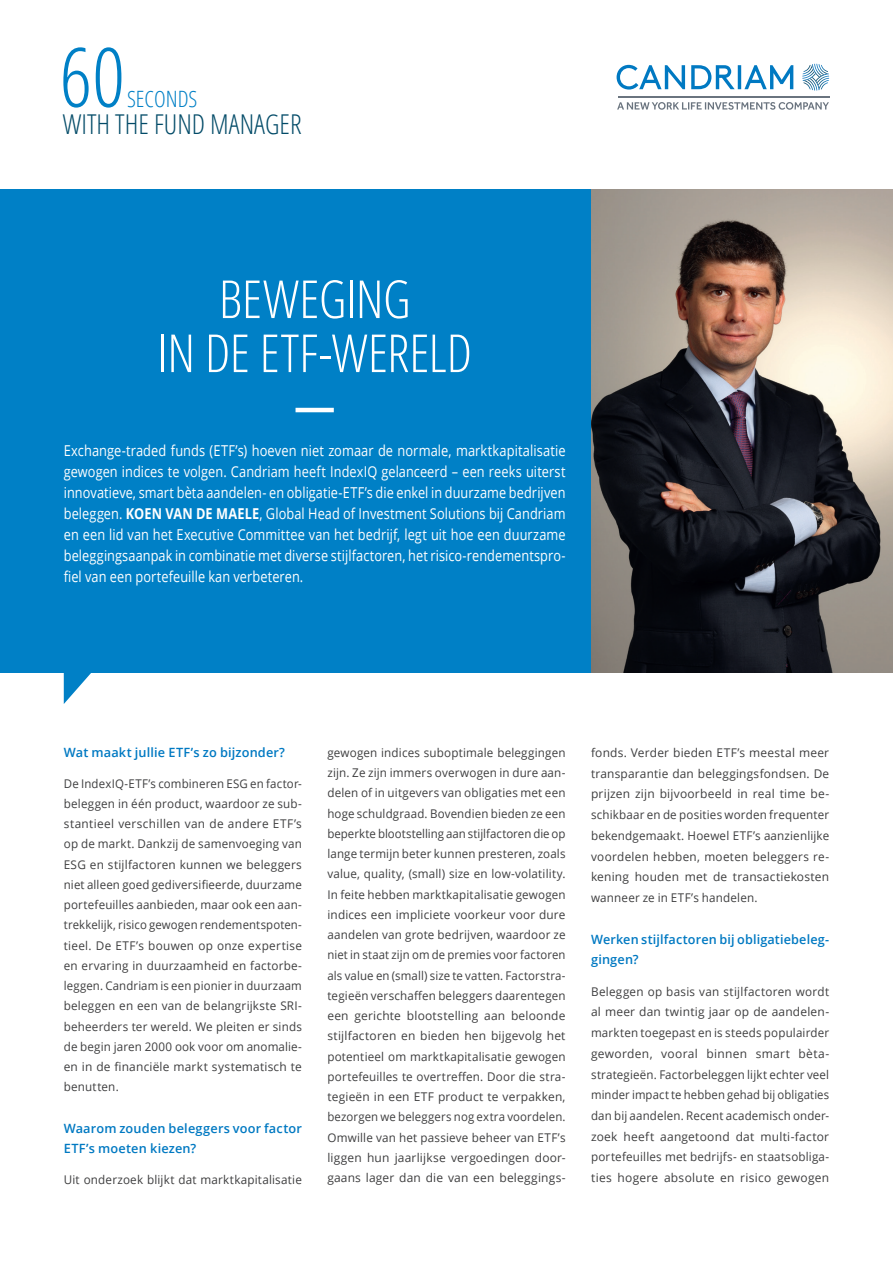
<style>
.page{position:relative;width:893px;height:1263px;background:#fff}
.page>*{position:absolute;margin:0;border:0;box-sizing:border-box;transform-origin:0 0}
.t1{font:300 condensed 52.5px/54px "Open Sans";letter-spacing:-.01em;color:#fff;text-align:center}
.t2{font:300 condensed 27.3px "Open Sans";color:#034b68}
.t3{font:300 condensed 22.5px "Open Sans";color:#0080c6}
.t4{font:15px/21px "Open Sans";letter-spacing:.005em;color:#fff;text-align:justify;scale:.86 1}
.t5{font:600 12.75px/20.2px "Open Sans";letter-spacing:.015em;color:#0079c2}
.t6{font:12px/20.2px "Open Sans";letter-spacing:.015em;color:#3e3e3f;text-align:justify}
.t7{font:12px/20.2px "Open Sans";letter-spacing:.015em;color:#3e3e3f;text-align:justify;scale:.96 1}
.s1{font-weight:700}
</style>
<div class="page">
<div style="left:0;top:190px;width:893px;height:483px;background:#0080c6"></div>
<svg style="left:64px;top:673px;width:27px;height:31px"></svg>
<svg style="left:617px;top:102px;width:212px;height:8px"></svg>
<hr style="left:618px;top:96px;width:211px;height:1px;background:#6a747f">
<svg style="left:802px;top:64px;width:27px;height:27px"></svg>
<svg style="left:617px;top:65px;width:176px;height:25px"></svg>
<img style="left:591px;top:190px;width:302px;height:483px">
<svg style="left:63px;top:47px;width:26px;height:61px"></svg>
<svg style="left:96px;top:47px;width:25px;height:61px"></svg>
<hr style="left:296px;top:408px;width:38px;height:4px;background:#fff">
<h3 class="t3" style="left:127px;top:83px;width:72px">SECONDS</h3>
<h2 class="t2" style="left:63px;top:106px;width:240px">WITH THE FUND MANAGER</h2>
<h1 class="t1" style="left:157px;top:270px;width:316px">BEWEGING<br>IN DE ETF-WERELD</h1>
<p class="t4" style="left:64px;top:440px;width:585px">Exchange-traded funds (ETF’s) hoeven niet zomaar de normale, marktkapitalisatie gewogen indices te volgen. Candriam heeft IndexIQ gelanceerd – een reeks uiterst innovatieve, smart bèta aandelen- en obligatie-ETF’s die enkel in duurzame bedrijven beleggen. <span class="s1">KOEN VAN DE MAELE</span>, Global Head of Investment Solutions bij Candriam en een lid van het Executive Committee van het bedrijf, legt uit hoe een duurzame beleggingsaanpak in combinatie met diverse stijlfactoren, het risico-rendementspro&shy;fiel van een portefeuille kan verbeteren.</p>
<p class="t5" style="left:64px;top:742px;width:223px">Wat maakt jullie ETF’s zo bijzonder?</p>
<p class="t7" style="left:64px;top:773px;width:250px">De IndexIQ-ETF’s combineren ESG en factor&shy;beleggen in één product, waardoor ze sub&shy;stantieel verschillen van de andere ETF’s op de markt. Dankzij de samenvoeging van ESG en stijlfactoren kunnen we beleggers niet alleen goed gediversifieerde, duurzame portefeuilles aanbieden, maar ook een aan&shy;trekkelijk, risico gewogen rendementspoten&shy;tieel. De ETF’s bouwen op onze expertise en ervaring in duurzaamheid en factorbe&shy;leggen. Candriam is een pionier in duurzaam beleggen en een van de belangrijkste SRI&shy;beheerders ter wereld. We pleiten er sinds de begin jaren 2000 ook voor om anomalie&shy;ën in de financiële markt systematisch te benutten.</p>
<p class="t5" style="left:64px;top:1118px;width:240px">Waarom zouden beleggers voor factor<br>ETF’s moeten kiezen?</p>
<p class="t6" style="left:64px;top:1169px;width:240px">Uit onderzoek blijkt dat marktkapitalisatie</p>
<p class="t6" style="left:327px;top:742px;width:240px">gewogen indices suboptimale beleggingen zijn. Ze zijn immers overwogen in dure aan&shy;delen of in uitgevers van obligaties met een hoge schuldgraad. Bovendien bieden ze een beperkte blootstelling aan stijlfactoren die op lange termijn beter kunnen presteren, zoals value, quality, (small) size en low-volatility.<br>In feite hebben marktkapitalisatie gewogen indices een impliciete voorkeur voor dure aandelen van grote bedrijven, waardoor ze niet in staat zijn om de premies voor factoren als value en (small) size te vatten. Factorstra&shy;tegieën verschaffen beleggers daarentegen een gerichte blootstelling aan beloonde stijlfactoren en bieden hen bijgevolg het potentieel om marktkapitalisatie gewogen portefeuilles te overtreffen. Door die stra&shy;tegieën in een ETF product te verpakken, bezorgen we beleggers nog extra voordelen.<br>Omwille van het passieve beheer van ETF’s liggen hun jaarlijkse vergoedingen door&shy;gaans lager dan die van een beleggings-</p>
<p class="t6" style="left:591px;top:742px;width:240px;line-height:20.7px">fonds. Verder bieden ETF’s meestal meer transparantie dan beleggingsfondsen. De prijzen zijn bijvoorbeeld in real time be&shy;schikbaar en de posities worden frequenter bekendgemaakt. Hoewel ETF’s aanzienlijke voordelen hebben, moeten beleggers re&shy;kening houden met de transactiekosten wanneer ze in ETF’s handelen.</p>
<p class="t5" style="left:591px;top:928px;width:240px;line-height:20.7px">Werken stijlfactoren bij obligatiebeleg&shy;gingen?</p>
<p class="t6" style="left:591px;top:981px;width:240px;line-height:20.7px">Beleggen op basis van stijlfactoren wordt al meer dan twintig jaar op de aandelen&shy;markten toegepast en is steeds populairder geworden, vooral binnen smart bèta&shy;strategieën. Factorbeleggen lijkt echter veel minder impact te hebben gehad bij obligaties dan bij aandelen. Recent academisch onder&shy;zoek heeft aangetoond dat multi-factor portefeuilles met bedrijfs- en staatsobliga&shy;ties hogere absolute en risico gewogen</p>
</div>
